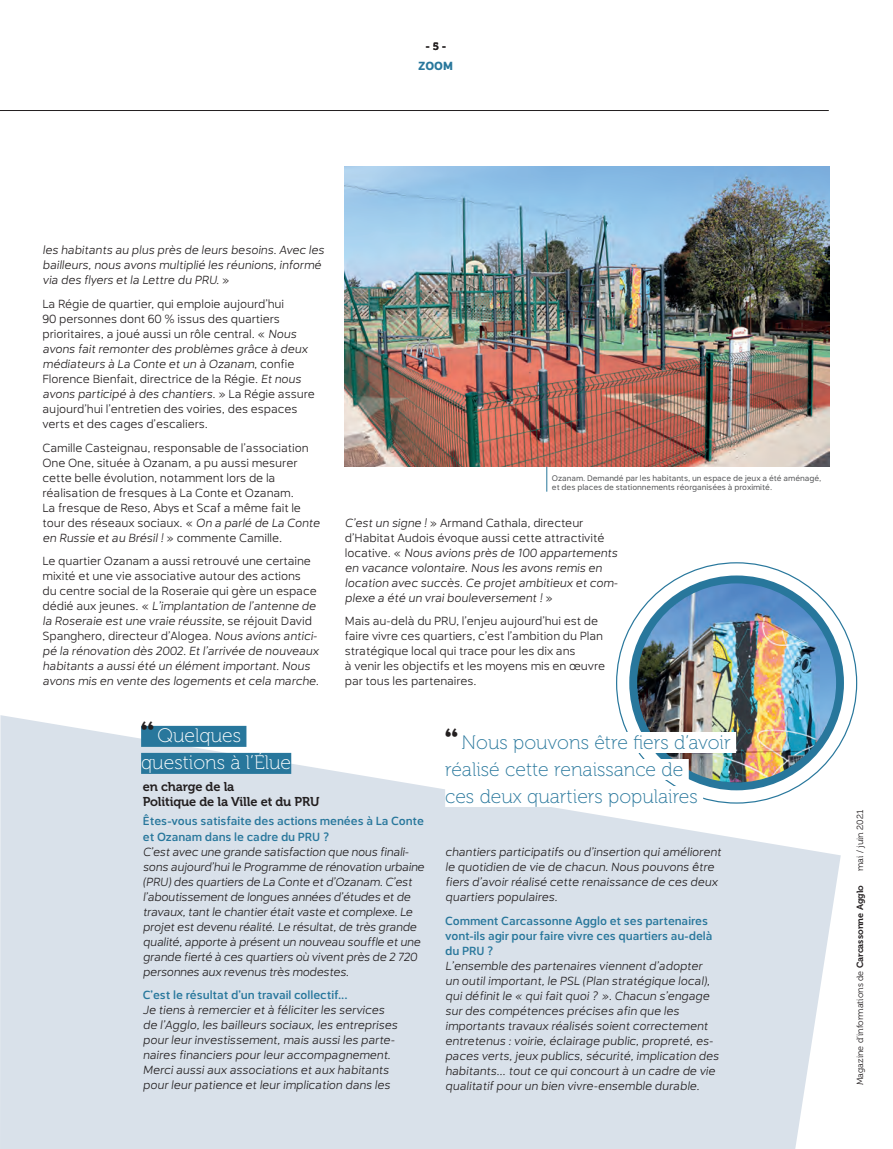
<style>
.page{position:relative;width:893px;height:1149px;background:#fff}
.page>*{position:absolute;margin:0;border:0;box-sizing:border-box;transform-origin:0 0}
.t1{font:19.5px/27px "Museo 100";color:#28779c}
.t2{font:19.5px/27px "Museo 100";color:#fff}
.t3{font:12.75px/15px "Museo 700";letter-spacing:-.01em;color:#231f20}
.t4{font:italic 300 12px/15px "Catesque";letter-spacing:-.005em;color:#231f20}
.t5{font:300 12px/15px "Catesque";letter-spacing:-.005em;color:#231f20}
.t6{font:500 12px/15px "Catesque";letter-spacing:-.005em;color:#28779c}
.t7{font:900 12px "Catesque";color:#28779c}
.t8{font:10.5px "Museo 700";color:#231f20}
.t9{font:9px "Museo 300";color:#231f20}
.t10{font:8.25px/9px "Catesque";letter-spacing:-.005em;color:#57585a}
.s1{font-style:normal}
.s2{font-style:italic}
.s3{font-family:"Catesque";font-weight:900;font-size:28.5px;color:#231f20}
.s4{font-family:"Museo 700"}
</style>
<div class="page">
<svg style="left:0;top:715px;width:841px;height:433px;background:#dde4ec"></svg>
<img style="left:345px;top:166px;width:484px;height:300px">
<hr style="left:0;top:110px;width:829px;height:1px;background:#231f20">
<svg style="left:546px;top:466px;width:1px;height:25px"></svg>
<div style="left:629px;top:575px;width:215px;height:215px;background:#28779c;border-radius:50%"></div>
<img style="left:637px;top:583px;width:199px;height:199px;border-radius:99px">
<div style="left:141px;top:725px;width:105px;height:21px;background:#28779c"></div>
<div style="left:141px;top:752px;width:150px;height:21px;background:#28779c"></div>
<div style="left:445px;top:731px;width:291px;height:21px;background:#fff"></div>
<div style="left:445px;top:758px;width:244px;height:21px;background:#fff"></div>
<div style="left:445px;top:785px;width:258px;height:21px;background:#fff"></div>
<p class="t8" style="left:425px;top:41px;width:22px">- 5 -</p>
<p class="t7" style="left:419px;top:59px;width:36px">ZOOM</p>
<p class="t4" style="left:43px;top:243px;width:283px">les habitants au plus près de leurs besoins. Avec les bailleurs, nous avons multiplié les réunions, informé via des flyers et la Lettre du PRU. <span class="s1">»</span></p>
<p class="t5" style="left:43px;top:296px;width:274px">La Régie de quartier, qui emploie aujourd’hui<br>90 personnes dont 60 % issus des quartiers prioritaires, a joué aussi un rôle central. « <span class="s2">Nous avons fait remonter des problèmes grâce à deux médiateurs à La Conte et un à Ozanam</span>, confie Florence Bienfait, directrice de la Régie. <span class="s2">Et nous avons participé à des chantiers.</span> » La Régie assure aujourd’hui l’entretien des voiries, des espaces verts et des cages d’escaliers.</p>
<p class="t5" style="left:43px;top:440px;width:279px">Camille Casteignau, responsable de l’association One One, située à Ozanam, a pu aussi mesurer cette belle évolution, notamment lors de la réalisation de fresques à La Conte et Ozanam.<br>La fresque de Reso, Abys et Scaf a même fait le tour des réseaux sociaux. « <span class="s2">On a parlé de La Conte en Russie et au Brésil !</span> » commente Camille.</p>
<p class="t4" style="left:43px;top:553px;width:278px"><span class="s1">Le quartier Ozanam a aussi retrouvé une certaine mixité et une vie associative autour des actions<br>du centre social de la Roseraie qui gère un espace dédié aux jeunes. «</span> L’implantation de l’antenne de la Roseraie est une vraie réussite<span class="s1">, se réjouit David Spanghero, directeur d’Alogea.</span> Nous avions antici&shy;pé la rénovation dès 2002. Et l’arrivée de nouveaux habitants a aussi été un élément important. Nous avons mis en vente des logements et cela marche.</p>
<p class="t10" style="left:552px;top:473px;width:271px">Ozanam. Demandé par les habitants, un espace de jeux a été aménagé, et des places de stationnements réorganisées à proximité.</p>
<p class="t4" style="left:345px;top:515px;width:274px">C’est un signe ! <span class="s1">» Armand Cathala, directeur d’Habitat Audois évoque aussi cette attractivité locative. «</span> Nous avions près de 100 appartements en vacance volontaire. Nous les avons remis en location avec succès. Ce projet ambitieux et com&shy;plexe a été un vrai bouleversement ! <span class="s1">»</span></p>
<p class="t5" style="left:345px;top:613px;width:262px">Mais au-delà du PRU, l’enjeu aujourd’hui est de faire vivre ces quartiers, c’est l’ambition du Plan stratégique local qui trace pour les dix ans<br>à venir les objectifs et les moyens mis en œuvre par tous les partenaires.</p>
<h1 class="t2" style="left:141px;top:722px;width:152px"><span class="s3">“</span> Quelques questions à l’Élue</h1>
<h1 class="t1" style="left:445px;top:728px;width:287px"><span class="s3">“</span> Nous pouvons être fiers d’avoir réalisé cette renaissance de<br>ces deux quartiers populaires</h1>
<p class="t3" style="left:143px;top:779px;width:178px">en charge de la<br>Politique de la Ville et du PRU</p>
<p class="t6" style="left:143px;top:813px;width:283px">Êtes-vous satisfaite des actions menées à La Conte et Ozanam dans le cadre du PRU ?</p>
<p class="t4" style="left:143px;top:843px;width:283px">C’est avec une grande satisfaction que nous finali&shy;sons aujourd’hui le Programme de rénovation urbaine (PRU) des quartiers de La Conte et d’Ozanam. C’est l’aboutissement de longues années d’études et de travaux, tant le chantier était vaste et complexe. Le projet est devenu réalité. Le résultat, de très grande qualité, apporte à présent un nouveau souffle et une grande fierté à ces quartiers où vivent près de 2 720 personnes aux revenus très modestes.</p>
<p class="t6" style="left:143px;top:987px;width:206px">C’est le résultat d’un travail collectif...</p>
<p class="t4" style="left:143px;top:1002px;width:256px">Je tiens à remercier et à féliciter les services de l’Agglo, les bailleurs sociaux, les entreprises pour leur investissement, mais aussi les parte&shy;naires financiers pour leur accompagnement.<br>Merci aussi aux associations et aux habitants pour leur patience et leur implication dans les</p>
<p class="t4" style="left:445px;top:844px;width:278px">chantiers participatifs ou d’insertion qui améliorent le -quotidien de vie de chacun. Nous pouvons être fiers d’avoir réalisé cette renaissance de ces deux quartiers populaires.</p>
<p class="t6" style="left:445px;top:912px;width:269px">Comment Carcassonne Agglo et ses partenaires vont-ils agir pour faire vivre ces quartiers au-delà du PRU ?</p>
<p class="t4" style="left:445px;top:957px;width:275px">L’ensemble des partenaires viennent d’adopter un outil important, le PSL (Plan stratégique local), qui définit le « qui fait quoi ? ». Chacun s’engage sur des compétences précises afin que les importants travaux réalisés soient correctement entretenus : voirie, éclairage public, propreté, es&shy;paces verts, jeux publics, sécurité, implication des habitants... tout ce qui concourt à un cadre de vie qualitatif pour un bien vivre-ensemble durable.</p>
<p class="t9" style="left:855px;top:870px;width:62px;rotate:-90deg">mai / juin 2021</p>
<p class="t9" style="left:855px;top:1084px;width:201px;rotate:-90deg">Magazine d’informations de <span class="s4">Carcassonne Agglo</span></p>
</div>
